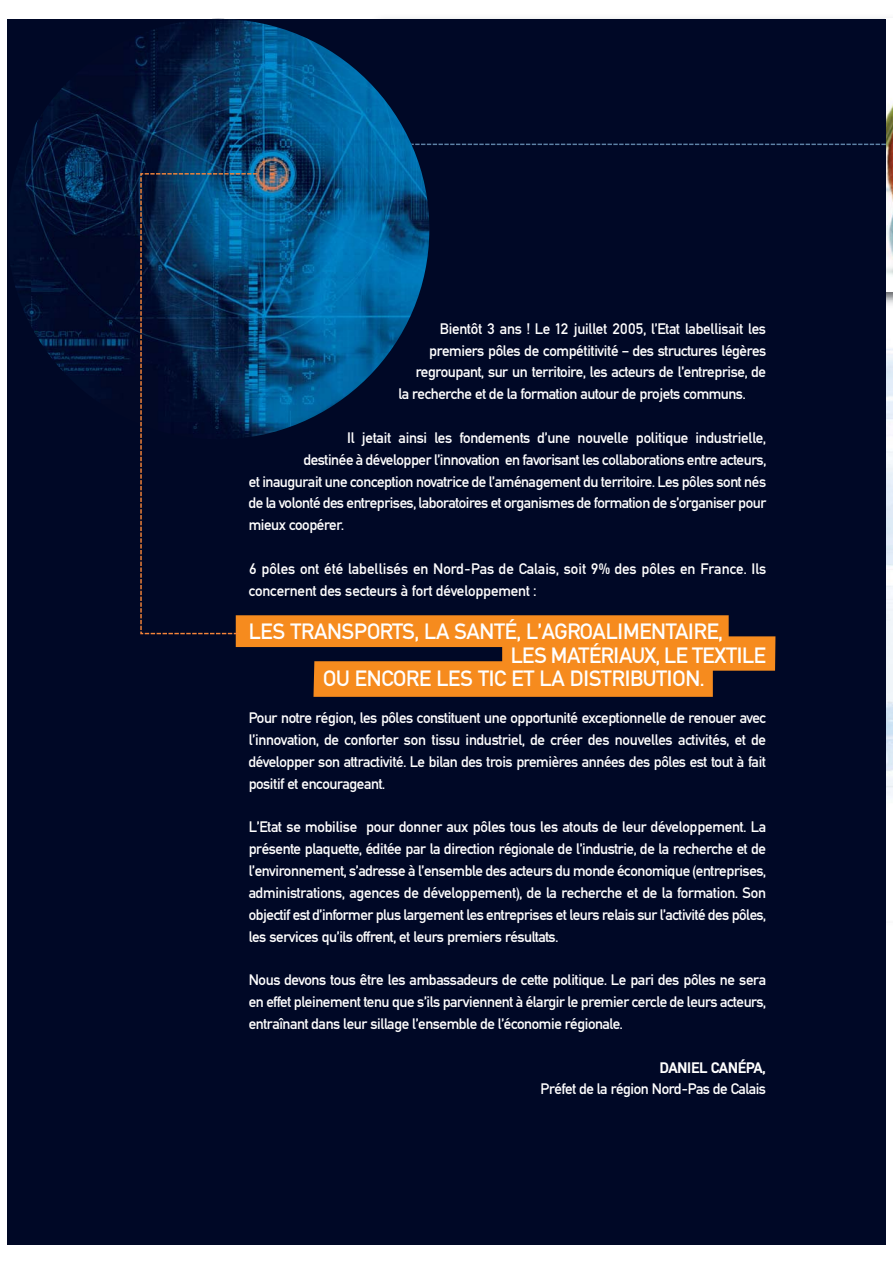
<style>
.page{position:relative;width:893px;height:1263px;background:#fff}
.page>*{position:absolute;margin:0;border:0;box-sizing:border-box;transform-origin:0 0}
.t1{font:23.25px "DIN Mittel EF";letter-spacing:-.01em;color:#fff}
.t2{font:16.05px/21.8px "DIN Mittel EF";letter-spacing:-.025em;color:#fff;text-align:justify}
.t3{font:700 16.05px "DIN Mittel EF";letter-spacing:-.025em;color:#fff}
</style>
<div class="page">
<img style="left:886px;top:98px;width:7px;height:179px">
<div style="left:7px;top:19px;width:879px;height:1225px;background:#000826"></div>
<svg style="left:429px;top:144px;width:457px;height:1px"></svg>
<img style="left:11px;top:19px;width:418px;height:357px">
<svg style="left:140px;top:172px;width:635px;height:525px"></svg>
<p class="t2" style="left:440px;top:319px;width:328px">Bientôt 3 ans ! Le 12 juillet 2005, l’Etat labellisait les</p>
<p class="t2" style="left:429px;top:341px;width:338px">premiers pôles de compétitivité – des structures légères</p>
<p class="t2" style="left:416px;top:363px;width:352px">regroupant, sur un territoire, les acteurs de l’entreprise, de</p>
<p class="t2" style="left:399px;top:384px;width:349px">la recherche et de la formation autour de projets communs.</p>
<p class="t2" style="left:347px;top:428px;width:420px">Il jetait ainsi les fondements d’une nouvelle politique industrielle,</p>
<p class="t2" style="left:304px;top:450px;width:464px">destinée à développer l’innovation en favorisant les collaborations entre acteurs,</p>
<p class="t2" style="left:249px;top:472px;width:519px">et inaugurait une conception novatrice de l’aménagement du territoire. Les pôles sont nés</p>
<p class="t2" style="left:249px;top:494px;width:519px">de la volonté des entreprises, laboratoires et organismes de formation de s’organiser pour</p>
<p class="t2" style="left:249px;top:515px;width:97px">mieux coopérer.</p>
<p class="t2" style="left:249px;top:559px;width:519px">6 pôles ont été labellisés en Nord-Pas de Calais, soit 9% des pôles en France. Ils concernent des secteurs à fort développement :</p>
<h1 class="t1" style="left:249px;top:624px;width:476px">LES TRANSPORTS, LA SANTÉ, L’AGROALIMENTAIRE,</h1>
<h1 class="t1" style="left:511px;top:647px;width:257px">LES MATÉRIAUX, LE TEXTILE</h1>
<h1 class="t1" style="left:323px;top:670px;width:383px">OU ENCORE LES TIC ET LA DISTRIBUTION.</h1>
<p class="t2" style="left:249px;top:709px;width:519px">Pour notre région, les pôles constituent une opportunité exceptionnelle de renouer avec l’innovation, de conforter son tissu industriel, de créer des nouvelles activités, et de développer son attractivité. Le bilan des trois premières années des pôles est tout à fait positif et encourageant.</p>
<p class="t2" style="left:249px;top:818px;width:519px">L’Etat se mobilise pour donner aux pôles tous les atouts de leur développement. La présente plaquette, éditée par la direction régionale de l’industrie, de la recherche et de l’environnement, s’adresse à l’ensemble des acteurs du monde économique (entreprises, administrations, agences de développement), de la recherche et de la formation. Son objectif est d’informer plus largement les entreprises et leurs relais sur l’activité des pôles, les services qu’ils offrent, et leurs premiers résultats.</p>
<p class="t2" style="left:249px;top:970px;width:519px">Nous devons tous être les ambassadeurs de cette politique. Le pari des pôles ne sera en effet pleinement tenu que s’ils parviennent à élargir le premier cercle de leurs acteurs, entraînant dans leur sillage l’ensemble de l’économie régionale.</p>
<p class="t3" style="left:659px;top:1062px;width:108px">DANIEL CANÉPA,</p>
<p class="t2" style="left:541px;top:1080px;width:227px">Préfet de la région Nord-Pas de Calais</p>
</div>
